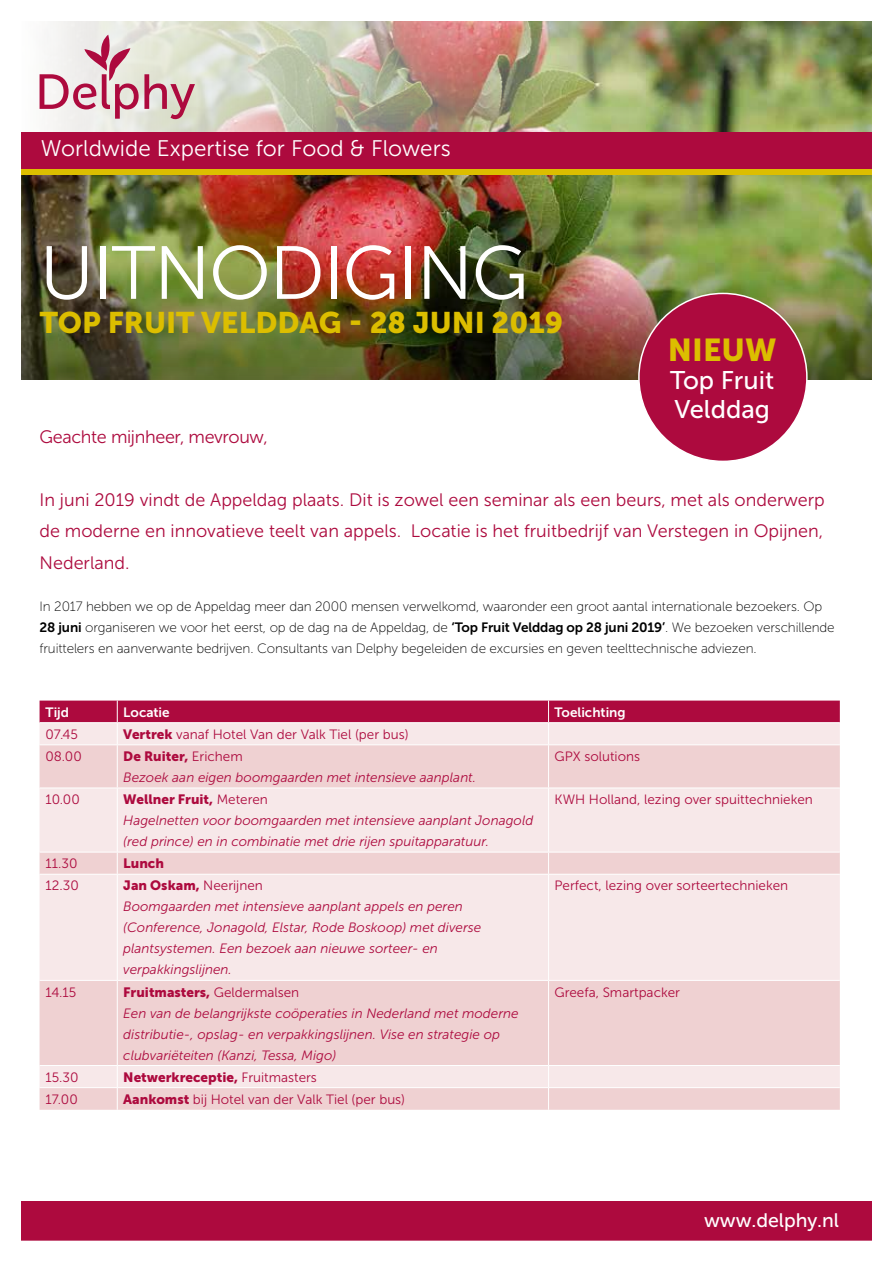
<style>
.page{position:relative;width:893px;height:1263px;background:#fff}
.page>*{position:absolute;margin:0;border:0;box-sizing:border-box;transform-origin:0 0}
.t1{font:75px "Museo Sans 300";letter-spacing:-.02em;color:#fff}
.t2{font:31.5px "Museo Sans 900";color:#dcbe00}
.t3{font:29.55px "Museo Sans 900";color:#dcbe00}
.t4{font:25.5px/28.5px "Museo Sans 500";color:#fff}
.t5{font:22.5px "Museo Sans 300";color:#fff}
.t6{font:19.5px "Museo Sans 500";color:#fff}
.t7{font:18px/31.5px "Museo Sans 300";color:#ad0a3e;text-align:justify}
.t8{font:18px "Museo Sans 300";letter-spacing:-.02em;color:#ad0a3e}
.t9{font:italic 13.5px/21px "Museo Sans 300";color:#ad0a3e}
.t10{font:13.5px/21px "Museo Sans 100";letter-spacing:-.01em;color:#000}
.t11{font:13.5px "Museo Sans 300";color:#ad0a3e}
.t12{font:13.5px "Museo Sans 900";color:#ad0a3e}
.t13{font:13.5px "Museo Sans 700";color:#fff}
.s1{font-family:"Museo Sans 700"}
.s2{font-family:"Museo Sans 900"}
.s3{font-family:"Museo Sans 300"}
</style>
<div class="page">
<img style="left:22px;top:175px;width:849px;height:47px">
<img style="left:39px;top:22px;width:832px;height:110px">
<img style="left:22px;top:222px;width:849px;height:158px">
<div style="left:0;top:1201px;width:893px;height:41px;background:#ad0a3e"></div>
<div style="left:12px;top:132px;width:881px;height:37px;background:#ad0a3e"></div>
<svg style="left:40px;top:35px;width:155px;height:84px"></svg>
<div style="left:0;top:169px;width:893px;height:6px;background:#dcbe00"></div>
<svg style="left:40px;top:745px;width:800px;height:365px;background:#f3ddde"></svg>
<svg style="left:40px;top:700px;width:800px;height:44px;background:#d37c96"></svg>
<hr style="left:117px;top:745px;width:1px;height:43px;background:#fff">
<hr style="left:548px;top:745px;width:1px;height:43px;background:#fff">
<hr style="left:40px;top:788px;width:77px;height:1px;background:#fff">
<hr style="left:117px;top:788px;width:432px;height:1px;background:#fff">
<hr style="left:117px;top:788px;width:1px;height:64px;background:#fff">
<hr style="left:549px;top:788px;width:291px;height:1px;background:#fff">
<hr style="left:548px;top:788px;width:1px;height:64px;background:#fff">
<hr style="left:40px;top:852px;width:77px;height:1px;background:#fff">
<hr style="left:117px;top:852px;width:432px;height:1px;background:#fff">
<svg style="left:117px;top:852px;width:1px;height:22px"></svg>
<hr style="left:549px;top:852px;width:291px;height:1px;background:#fff">
<svg style="left:548px;top:852px;width:1px;height:22px"></svg>
<hr style="left:40px;top:874px;width:77px;height:1px;background:#fff">
<hr style="left:117px;top:874px;width:432px;height:1px;background:#fff">
<hr style="left:117px;top:875px;width:1px;height:105px;background:#fff">
<hr style="left:549px;top:874px;width:291px;height:1px;background:#fff">
<hr style="left:548px;top:875px;width:1px;height:105px;background:#fff">
<hr style="left:40px;top:980px;width:77px;height:1px;background:#fff">
<hr style="left:117px;top:980px;width:432px;height:1px;background:#fff">
<hr style="left:117px;top:981px;width:1px;height:84px;background:#fff">
<hr style="left:549px;top:980px;width:291px;height:1px;background:#fff">
<hr style="left:548px;top:981px;width:1px;height:84px;background:#fff">
<hr style="left:40px;top:1065px;width:77px;height:1px;background:#fff">
<hr style="left:117px;top:1065px;width:432px;height:1px;background:#fff">
<hr style="left:549px;top:1065px;width:291px;height:1px;background:#fff">
<hr style="left:40px;top:1087px;width:77px;height:1px;background:#fff">
<hr style="left:117px;top:1087px;width:432px;height:1px;background:#fff">
<svg style="left:117px;top:1066px;width:1px;height:44px"></svg>
<hr style="left:549px;top:1087px;width:291px;height:1px;background:#fff">
<svg style="left:548px;top:1066px;width:1px;height:44px"></svg>
<div style="left:639px;top:293px;width:168px;height:168px;background:#ad0a3e;border-radius:50%"></div>
<h3 class="t5" style="left:41px;top:137px;width:412px">Worldwide Expertise for Food &amp; Flowers</h3>
<h1 class="t1" style="left:40px;top:233px;width:490px">UITNODIGING</h1>
<h3 class="t3" style="left:40px;top:306px;width:525px">TOP FRUIT VELDDAG - 28 JUNI 2019</h3>
<h3 class="t8" style="left:40px;top:427px;width:230px">Geachte mijnheer, mevrouw,</h3>
<h2 class="t2" style="left:668px;top:332px;width:110px">NIEUW</h2>
<h3 class="t4" style="left:670px;top:366px;width:106px">Top Fruit<br>Velddag</h3>
<h3 class="t7" style="left:40px;top:484px;width:787px">In juni 2019 vindt de Appeldag plaats. Dit is zowel een seminar als een beurs, met als onderwerp de moderne en innovatieve teelt van appels. Locatie is het fruitbedrijf van Verstegen in Opijnen, Nederland.</h3>
<p class="t10" style="left:40px;top:596px;width:797px">In 2017 hebben we op de Appeldag meer dan 2000 mensen verwelkomd, waaronder een groot aantal internationale bezoekers. Op<br><span class="s1">28 juni</span> organiseren we voor het eerst, op de dag na de Appeldag, de <span class="s1">‘Top Fruit Velddag op 28 juni 2019’</span>. We bezoeken verschillende fruittelers en aanverwante bedrijven. Consultants van Delphy begeleiden de excursies en geven teelttechnische adviezen.</p>
<p class="t13" style="left:46px;top:704px;width:25px">Tijd</p>
<p class="t13" style="left:123px;top:704px;width:48px">Locatie</p>
<p class="t13" style="left:555px;top:704px;width:73px">Toelichting</p>
<p class="t11" style="left:46px;top:727px;width:34px">07.45</p>
<p class="t11" style="left:123px;top:727px;width:287px"><span class="s2">Vertrek</span> vanaf Hotel Van der Valk Tiel (per bus)</p>
<p class="t11" style="left:46px;top:749px;width:38px">08.00</p>
<p class="t12" style="left:123px;top:748px;width:121px">De Ruiter, <span class="s3">Erichem</span></p>
<p class="t9" style="left:123px;top:767px;width:354px">Bezoek aan eigen boomgaarden met intensieve aanplant.</p>
<p class="t11" style="left:555px;top:749px;width:87px">GPX solutions</p>
<p class="t11" style="left:46px;top:792px;width:36px">10.00</p>
<p class="t12" style="left:123px;top:792px;width:146px">Wellner Fruit, <span class="s3">Meteren</span></p>
<p class="t9" style="left:123px;top:810px;width:412px">Hagelnetten voor boomgaarden met intensieve aanplant Jonagold (red prince) en in combinatie met drie rijen spuitapparatuur.</p>
<p class="t11" style="left:46px;top:856px;width:33px">11.30</p>
<p class="t12" style="left:123px;top:856px;width:42px">Lunch</p>
<p class="t11" style="left:46px;top:878px;width:35px">12.30</p>
<p class="t12" style="left:123px;top:878px;width:141px">Jan Oskam, <span class="s3">Neerijnen</span></p>
<p class="t9" style="left:123px;top:896px;width:359px">Boomgaarden met intensieve aanplant appels en peren (Conference, Jonagold, Elstar, Rode Boskoop) met diverse plantsystemen. Een bezoek aan nieuwe sorteer- en verpakkingslijnen.</p>
<p class="t11" style="left:46px;top:984px;width:32px">14.15</p>
<p class="t12" style="left:123px;top:984px;width:177px">Fruitmasters, <span class="s3">Geldermalsen</span></p>
<p class="t9" style="left:123px;top:1002px;width:397px">Een van de belangrijkste coöperaties in Nederland met moderne distributie-, opslag- en verpakkingslijnen. Vise en strategie op clubvariëteiten (Kanzi, Tessa, Migo)</p>
<p class="t11" style="left:46px;top:1070px;width:35px">15.30</p>
<p class="t12" style="left:123px;top:1069px;width:195px">Netwerkreceptie, <span class="s3">Fruitmasters</span></p>
<p class="t11" style="left:46px;top:1092px;width:34px">17.00</p>
<p class="t11" style="left:123px;top:1092px;width:283px"><span class="s2">Aankomst</span> bij Hotel van der Valk Tiel (per bus)</p>
<p class="t11" style="left:555px;top:792px;width:260px">KWH Holland, lezing over spuittechnieken</p>
<p class="t11" style="left:555px;top:878px;width:235px">Perfect, lezing over sorteertechnieken</p>
<p class="t11" style="left:555px;top:985px;width:127px">Greefa, Smartpacker</p>
<h3 class="t6" style="left:704px;top:1210px;width:136px">www.delphy.nl</h3>
</div>
